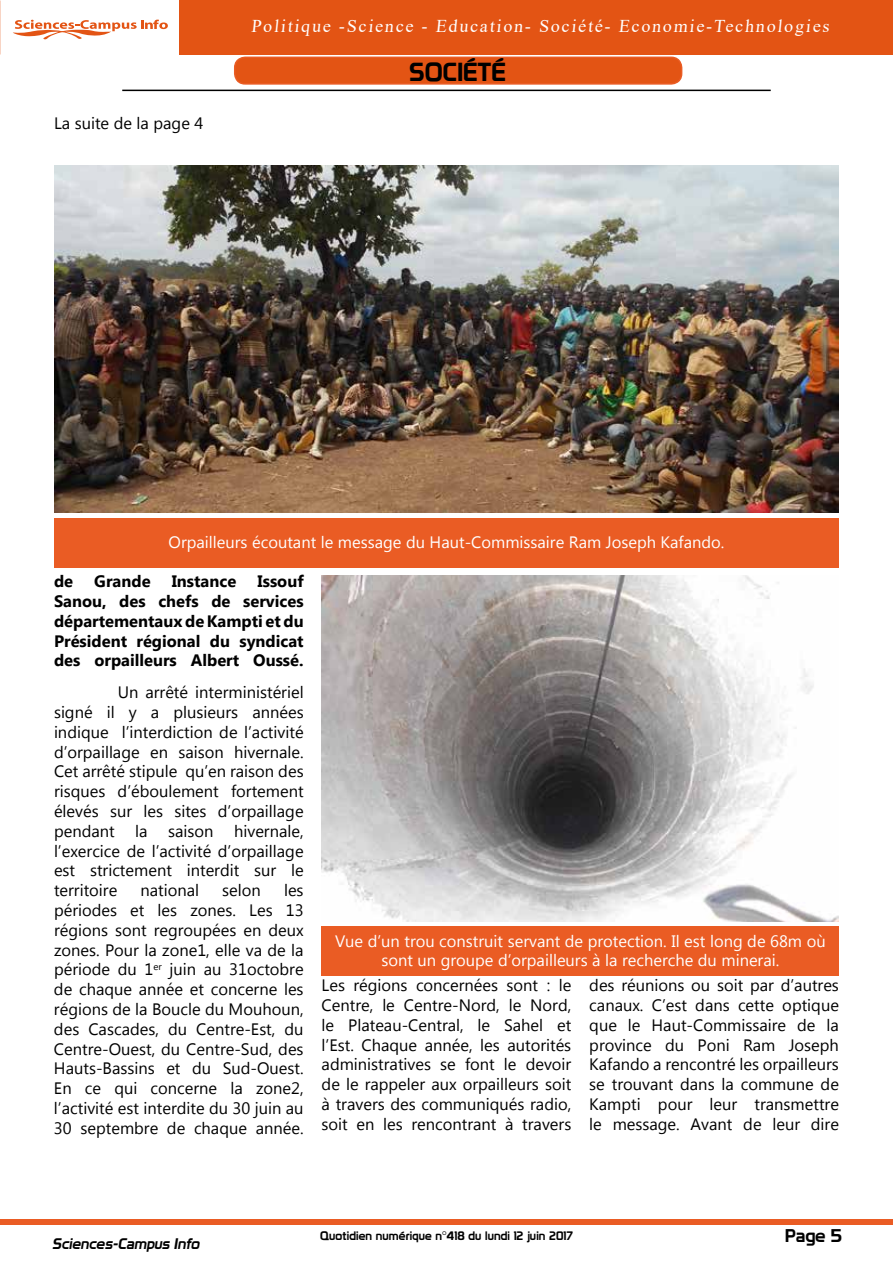
<style>
.page{position:relative;width:893px;height:1263px;background:#fff}
.page>*{position:absolute;margin:0;border:0;box-sizing:border-box;transform-origin:0 0}
.t1{font:25.5px "Prototype";color:#000}
.t2{font:18px "Times New Roman";color:#fff}
.t3{font:18px "Prototype";color:#000}
.t4{font:16.5px/19.8px "Myanmar Text";color:#000;text-align:justify}
.t5{font:16.5px/19.8px "Myanmar Text";color:#fff;text-align:center}
.t6{font:700 16.5px/19.8px "Myanmar Text";color:#000;text-align:justify}
.t7{font:italic 15px "Prototype";color:#000}
.t8{font:12px "Prototype";letter-spacing:.01em;color:#000}
</style>
<div class="page">
<div style="left:0;top:1219px;width:893px;height:6px;background:#ea5c24"></div>
<svg style="left:13px;top:20px;width:155px;height:20px"></svg>
<div style="left:180px;top:0;width:713px;height:54px;background:#e35414"></div>
<hr style="left:122px;top:90px;width:649px;height:1px;background:#000">
<div style="left:235px;top:57px;width:447px;height:27px;background:#e35414;border-radius:10px"></div>
<div style="left:234px;top:57px;width:448px;height:28px;border:2px solid #ea5c24;border-radius:10px"></div>
<img style="left:54px;top:166px;width:785px;height:346px">
<div style="left:54px;top:518px;width:785px;height:50px;background:#ea5c24"></div>
<img style="left:322px;top:575px;width:517px;height:347px">
<div style="left:322px;top:926px;width:517px;height:50px;background:#ea5c24"></div>
<p class="t4" style="left:54px;top:114px;width:151px">La suite de la page 4</p>
<p class="t2" style="left:251px;top:13px;width:582px">Politique -Science - Education- Société- Economie-Technologies</p>
<h1 class="t1" style="left:409px;top:57px;width:98px">SOCIÉTÉ</h1>
<p class="t5" style="left:169px;top:533px;width:557px">Orpailleurs écoutant le message du Haut-Commissaire Ram Joseph Kafando.</p>
<p class="t6" style="left:54px;top:572px;width:251px;text-indent:203px">Issouf Sanou, des chefs de services départementaux de Kampti et du Président régional du syndicat des orpailleurs Albert Oussé.</p>
<p class="t4" style="left:54px;top:682px;width:251px;text-indent:64px">Un arrêté interministériel signé il y a plusieurs années indique l’interdiction de l’activité d’orpaillage en saison hivernale.<br>Cet arrêté stipule qu’en raison des risques d’éboulement fortement élevés sur les sites d’orpaillage pendant la saison hivernale, l’exercice de l’activité d’orpaillage est strictement interdit sur le territoire</p>
<p class="t6" style="left:54px;top:572px;width:21px">de</p>
<p class="t6" style="left:94px;top:572px;width:58px">Grande</p>
<p class="t6" style="left:172px;top:572px;width:66px">Instance</p>
<p class="t4" style="left:54px;top:880px;width:251px;text-indent:230px">les périodes et les zones. Les 13 régions sont regroupées en deux zones. Pour la zone1, elle va de la période du 1<sup>er</sup> juin au 31octobre de chaque année et concerne les régions de la Boucle du Mouhoun, des Cascades, du Centre-Est, du Centre-Ouest, du Centre-Sud, des Hauts-Bassins et du Sud-Ouest.<br>En ce qui concerne la zone2, l’activité est interdite du 30 juin au 30 septembre de chaque année.</p>
<p class="t4" style="left:140px;top:880px;width:60px">national</p>
<p class="t4" style="left:222px;top:880px;width:40px">selon</p>
<p class="t5" style="left:335px;top:931px;width:492px">Vue d’un trou construit servant de protection. Il est long de 68m où sont un groupe d’orpailleurs à la recherche du minerai.</p>
<p class="t4" style="left:322px;top:976px;width:251px">Les régions concernées sont : le Centre, le Centre-Nord, le Nord, le Plateau-Central, le Sahel et l’Est. Chaque année, les autorités administratives se font le devoir de le rappeler aux orpailleurs soit à travers des communiqués radio, soit en les rencontrant à travers</p>
<p class="t4" style="left:589px;top:976px;width:251px">des réunions ou soit par d’autres canaux. C’est dans cette optique que le Haut-Commissaire de la province du Poni Ram Joseph Kafando a rencontré les orpailleurs se trouvant dans la commune de Kampti pour leur transmettre le message. Avant de leur dire</p>
<p class="t7" style="left:52px;top:1234px;width:152px">Sciences-Campus Info</p>
<p class="t3" style="left:785px;top:1225px;width:58px">Page 5</p>
<p class="t8" style="left:320px;top:1228px;width:254px">Quotidien numérique n°418 du lundi 12 juin 2017</p>
</div>
